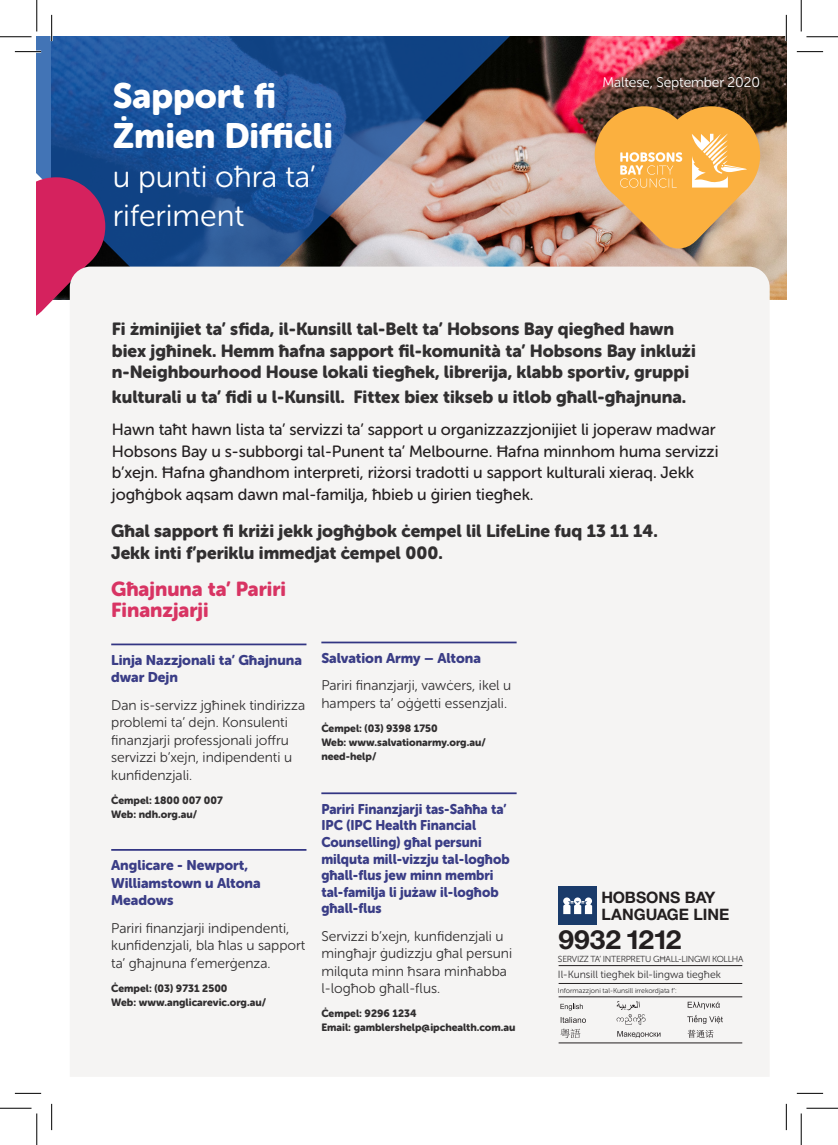
<style>
.page{position:relative;width:838px;height:1145px;background:#fff}
.page>*{position:absolute;margin:0;border:0;box-sizing:border-box;transform-origin:0 0}
.t1{font:35px/40.2px "Museo Sans Rounded 900";color:#fff}
.t2{font:30.45px/38.7px "Museo Sans Rounded 300";color:#fff}
.t3{font:700 26.43px "Helvetica Neue LT Std";letter-spacing:-.02em;color:#231f20;scale:1.06 1}
.t4{font:20.12px/21px "Museo Sans Rounded 900";color:#d83463}
.t5{font:17.5px/21.9px "Museo Sans Rounded 900";color:#312f30}
.t6{font:16.28px/21.9px "Museo Sans Rounded 500";letter-spacing:-.005em;color:#231f20}
.t7{font:700 15.75px/17.2px "Helvetica Neue LT Std";color:#231f20}
.Body_Copy{font:14px/17.5px "Museo Sans Rounded 300";color:#312f30}
.Sub_Header{font:14px/16.6px "Museo Sans Rounded 900";color:#3a3d86;scale:.95 1}
.Sub_Header-2{font:14px/17.5px "Museo Sans Rounded 900";color:#3a3d86}
.t8{font:14px "Museo Sans Rounded 300";letter-spacing:-.005em;color:#fff}
.t9{font:700 10.67px "Helvetica Neue LT Std";letter-spacing:-.005em;color:#231f20}
.Phone___Web{font:10.5px/14px "Museo Sans Rounded 900";color:#312f30}
.Body_Copy-2{font:10.5px "Museo Sans Rounded 300";color:#312f30}
.Body_Copy-3{font:8.75px "Museo Sans Rounded 300";letter-spacing:-.03em;color:#312f30}
.t10{font:700 8.22px "Helvetica Neue LT Std";letter-spacing:-.005em;color:#231f20}
.t11{font:8.22px "Helvetica Neue LT Std";letter-spacing:-.005em;color:#231f20}
.Body_Copy-4{font:7px "Museo Sans Rounded 300";color:#312f30}
</style>
<div class="page">
<img style="left:542px;top:37px;width:244px;height:262px">
<svg style="left:37px;top:37px;width:505px;height:230px;background:#48638f"></svg>
<svg style="left:37px;top:177px;width:68px;height:138px;background:#bf2e64"></svg>
<svg style="left:594px;top:106px;width:166px;height:143px;background:#e3aa5d"></svg>
<div style="left:70px;top:267px;width:699px;height:810px;background:#f5f4f3"></div>
<svg style="left:560px;top:1004px;width:23px;height:7px"></svg>
<svg style="left:687px;top:1002px;width:32px;height:7px"></svg>
<svg style="left:560px;top:1017px;width:26px;height:6px"></svg>
<svg style="left:616px;top:1001px;width:29px;height:24px"></svg>
<svg style="left:687px;top:1015px;width:35px;height:9px"></svg>
<svg style="left:560px;top:1029px;width:20px;height:9px"></svg>
<svg style="left:617px;top:1031px;width:43px;height:7px"></svg>
<svg style="left:687px;top:1030px;width:26px;height:8px"></svg>
<div style="left:558px;top:887px;width:38px;height:38px;background:#1a3b6a"></div>
<svg style="left:563px;top:897px;width:30px;height:17px"></svg>
<hr style="left:558px;top:965px;width:184px;height:1px;background:#231f20">
<hr style="left:558px;top:983px;width:184px;height:1px;background:#231f20">
<hr style="left:558px;top:997px;width:184px;height:1px;background:#231f20">
<hr style="left:558px;top:1043px;width:184px;height:1px;background:#231f20">
<hr style="left:111px;top:644px;width:195px;height:1px;background:#323583">
<hr style="left:111px;top:849px;width:195px;height:2px;background:#323583">
<hr style="left:321px;top:642px;width:195px;height:1px;background:#323583">
<hr style="left:321px;top:792px;width:195px;height:2px;background:#323583">
<div style="left:558px;top:954px;width:186px;height:10px;background:#f5f4f3"></div>
<div style="left:558px;top:985px;width:199px;height:10px;background:#f5f4f3"></div>
<div style="left:558px;top:968px;width:197px;height:13px;background:#f5f4f3"></div>
<hr style="left:15px;top:51px;width:26px;height:2px;background:#fff">
<hr style="left:51px;top:15px;width:2px;height:26px;background:#fff">
<hr style="left:785px;top:15px;width:2px;height:26px;background:#fff">
<svg style="left:15px;top:51px;width:26px;height:1px"></svg>
<svg style="left:796px;top:51px;width:27px;height:1px"></svg>
<svg style="left:15px;top:1093px;width:26px;height:1px"></svg>
<svg style="left:796px;top:1093px;width:27px;height:1px"></svg>
<svg style="left:51px;top:15px;width:1px;height:26px"></svg>
<svg style="left:51px;top:1104px;width:1px;height:26px"></svg>
<svg style="left:786px;top:15px;width:1px;height:26px"></svg>
<svg style="left:786px;top:1104px;width:1px;height:26px"></svg>
<hr style="left:0;top:36px;width:32px;height:1px;background:#000">
<hr style="left:806px;top:36px;width:31px;height:1px;background:#000">
<hr style="left:0;top:1108px;width:32px;height:1px;background:#000">
<hr style="left:806px;top:1108px;width:31px;height:1px;background:#000">
<hr style="left:36px;top:0;width:1px;height:31px;background:#000">
<hr style="left:36px;top:1113px;width:1px;height:32px;background:#000">
<hr style="left:800px;top:0;width:1px;height:31px;background:#000">
<hr style="left:800px;top:1113px;width:1px;height:32px;background:#000">
<p class="t1" style="left:113px;top:76px;width:221px">Sapport fi<br>Żmien Diffiċli</p>
<p class="t2" style="left:113px;top:157px;width:204px">u punti oħra ta’ riferiment</p>
<p class="t8" style="left:602px;top:75px;width:159px">Maltese, September 2020</p>
<p class="t5" style="left:112px;top:318px;width:585px">Fi żminijiet ta’ sfida, il-Kunsill tal-Belt ta’ Hobsons Bay qiegħed hawn biex jgħinek. Hemm ħafna sapport fil-komunità ta’ Hobsons Bay inklużi n-Neighbourhood House lokali tiegħek, librerija, klabb sportiv, gruppi</p>
<p class="t5" style="left:112px;top:386px;width:576px">kulturali u ta’ fidi u l-Kunsill. Fittex biex tikseb u itlob għall-għajnuna.</p>
<p class="t6" style="left:112px;top:418px;width:608px">Hawn taħt hawn lista ta’ servizzi ta’ sapport u organizzazzjonijiet li joperaw madwar Hobsons Bay u s-subborgi tal-Punent ta’ Melbourne. Ħafna minnhom huma servizzi b’xejn. Ħafna għandhom interpreti, riżorsi tradotti u sapport kulturali xieraq. Jekk jogħġbok aqsam dawn mal-familja, ħbieb u ġirien tiegħek.</p>
<p class="t5" style="left:111px;top:520px;width:548px">Għal sapport fi kriżi jekk jogħġbok ċempel lil LifeLine fuq 13 11 14.<br>Jekk inti f’periklu immedjat ċempel 000.</p>
<p class="t4" style="left:111px;top:579px;width:176px">Għajnuna ta’ Pariri<br>Finanzjarji</p>
<p class="Sub_Header-2" style="left:111px;top:651px;width:192px">Linja Nazzjonali ta’ Għajnuna dwar Dejn</p>
<p class="Body_Copy" style="left:111px;top:696px;width:195px">Dan is-servizz jgħinek tindirizza problemi ta’ dejn. Konsulenti finanzjarji professjonali joffru servizzi b’xejn, indipendenti u kunfidenzjali.</p>
<p class="Phone___Web" style="left:111px;top:793px;width:113px">Ċempel: 1800 007 007<br>Web: ndh.org.au/</p>
<p class="Sub_Header-2" style="left:321px;top:649px;width:161px">Salvation Army – Altona</p>
<p class="Body_Copy" style="left:321px;top:677px;width:191px">Pariri finanzjarji, vawċers, ikel u hampers ta’ oġġetti essenzjali.</p>
<p class="Phone___Web" style="left:321px;top:721px;width:166px">Ċempel: (03) 9398 1750<br>Web: www.salvationarmy.org.au/ need-help/</p>
<p class="Sub_Header" style="left:321px;top:801px;width:200px">Pariri Finanzjarji tas-Saħħa ta’<br>IPC (IPC Health Financial<br>Counselling) għal persuni milquta mill-vizzju tal-logħob għall-flus jew minn membri tal-familja li jużaw il-logħob għall-flus</p>
<p class="Body_Copy" style="left:321px;top:927px;width:192px">Servizzi b’xejn, kunfidenzjali u mingħajr ġudizzju għal persuni milquta minn ħsara minħabba l-logħob għall-flus.</p>
<p class="Phone___Web" style="left:321px;top:1007px;width:196px">Ċempel: 9296 1234<br>Email: gamblershelp@ipchealth.com.au</p>
<p class="Sub_Header-2" style="left:111px;top:857px;width:151px">Anglicare - Newport,<br>Williamstown u Altona<br>Meadows</p>
<p class="Body_Copy" style="left:111px;top:919px;width:195px">Pariri finanzjarji indipendenti, kunfidenzjali, bla ħlas u sapport ta’ għajnuna f’emerġenza.</p>
<p class="Phone___Web" style="left:111px;top:981px;width:156px">Ċempel: (03) 9731 2500<br>Web: www.anglicarevic.org.au/</p>
<p class="t7" style="left:601px;top:889px;width:129px">HOBSONS BAY<br>LANGUAGE LINE</p>
<p class="t3" style="left:558px;top:923px;width:118px">9932 1212</p>
<p class="t10" style="left:558px;top:953px;width:185px">INTERPRETER SERVICE FOR ALL LANGUAGES</p>
<p class="t9" style="left:558px;top:967px;width:152px">Your Council in your language</p>
<p class="Body_Copy-3" style="left:558px;top:954px;width:187px">SERVIZZ TA’ INTERPRETU GĦALL-LINGWI KOLLHA</p>
<p class="Body_Copy-4" style="left:558px;top:987px;width:120px">Informazzjoni tal-Kunsill irrekordjata f’:</p>
<p class="Body_Copy-2" style="left:558px;top:969px;width:164px">Il-Kunsill tiegħek bil-lingwa tiegħek</p>
<p class="t11" style="left:559px;top:985px;width:119px">Recorded Council information in:</p>
</div>
